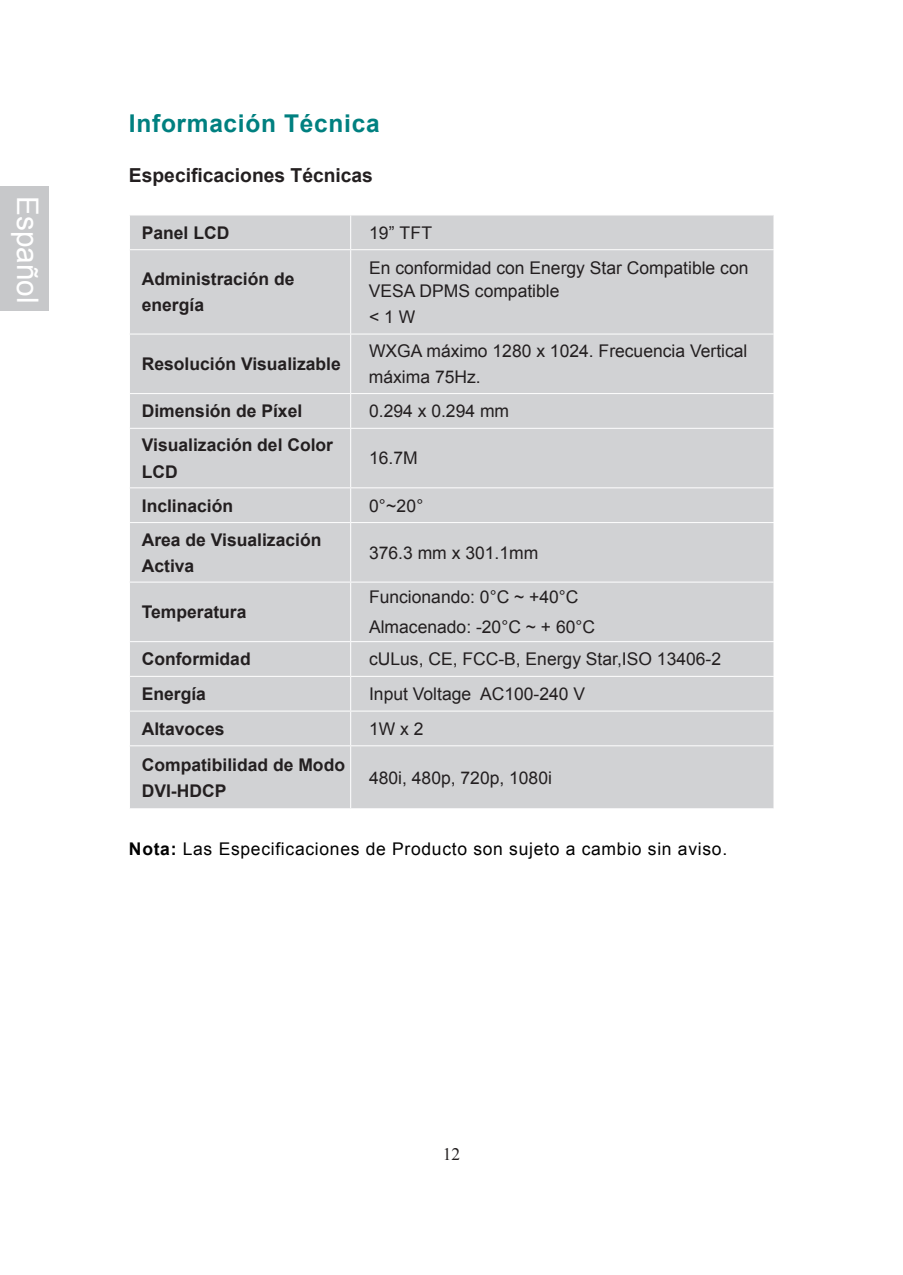
<style>
.page{position:relative;width:903px;height:1275px;background:#fff}
.page>*{position:absolute;margin:0;border:0;box-sizing:border-box;transform-origin:0 0}
.t1{font:29.75px "Arial";color:#fff}
.t2{font:700 24.5px "Arial";letter-spacing:.03em;color:#008080}
.t3{font:700 19.25px "Arial";color:#231f20}
.t4{font:17.5px/22.8px "Arial";color:#231f20}
.t5{font:700 17.5px/26.2px "Arial";color:#231f20}
.t6{font:17.5px "Arial";letter-spacing:.04em;color:#000}
.t7{font:17.5px "Times New Roman";color:#231f20}
.s1{font-weight:700}
</style>
<div class="page">
<div style="left:0;top:186px;width:49px;height:124px;background:#c7c8ca"></div>
<div style="left:130px;top:216px;width:643px;height:592px;background:#d1d2d4"></div>
<hr style="left:350px;top:215px;width:1px;height:34px;background:#fff">
<hr style="left:129px;top:249px;width:222px;height:1px;background:#fff">
<hr style="left:351px;top:249px;width:423px;height:1px;background:#fff">
<hr style="left:350px;top:250px;width:1px;height:84px;background:#fff">
<hr style="left:129px;top:334px;width:222px;height:1px;background:#fff">
<hr style="left:351px;top:334px;width:423px;height:1px;background:#fff">
<hr style="left:350px;top:334px;width:1px;height:59px;background:#fff">
<hr style="left:129px;top:393px;width:222px;height:1px;background:#fff">
<hr style="left:351px;top:393px;width:423px;height:1px;background:#fff">
<hr style="left:350px;top:394px;width:1px;height:34px;background:#fff">
<hr style="left:129px;top:428px;width:222px;height:1px;background:#fff">
<hr style="left:351px;top:428px;width:423px;height:1px;background:#fff">
<hr style="left:350px;top:429px;width:1px;height:58px;background:#fff">
<hr style="left:129px;top:487px;width:222px;height:1px;background:#fff">
<hr style="left:351px;top:487px;width:423px;height:1px;background:#fff">
<hr style="left:350px;top:488px;width:1px;height:34px;background:#fff">
<hr style="left:129px;top:522px;width:222px;height:1px;background:#fff">
<hr style="left:351px;top:522px;width:423px;height:1px;background:#fff">
<hr style="left:350px;top:523px;width:1px;height:59px;background:#fff">
<hr style="left:129px;top:582px;width:222px;height:1px;background:#fff">
<hr style="left:351px;top:582px;width:423px;height:1px;background:#fff">
<hr style="left:350px;top:582px;width:1px;height:59px;background:#fff">
<hr style="left:129px;top:641px;width:222px;height:1px;background:#fff">
<hr style="left:351px;top:641px;width:423px;height:1px;background:#fff">
<hr style="left:350px;top:642px;width:1px;height:34px;background:#fff">
<hr style="left:129px;top:676px;width:222px;height:1px;background:#fff">
<hr style="left:351px;top:676px;width:423px;height:1px;background:#fff">
<hr style="left:350px;top:677px;width:1px;height:34px;background:#fff">
<hr style="left:129px;top:711px;width:222px;height:1px;background:#fff">
<hr style="left:351px;top:711px;width:423px;height:1px;background:#fff">
<hr style="left:350px;top:711px;width:1px;height:34px;background:#fff">
<hr style="left:129px;top:745px;width:222px;height:1px;background:#fff">
<hr style="left:351px;top:745px;width:423px;height:1px;background:#fff">
<hr style="left:350px;top:746px;width:1px;height:62px;background:#fff">
<h1 class="t1" style="left:47px;top:196px;width:109px;rotate:90deg">Español</h1>
<h2 class="t2" style="left:129px;top:107px;width:252px">Información Técnica</h2>
<p class="t3" style="left:129px;top:163px;width:245px">Especificaciones Técnicas</p>
<p class="t5" style="left:142px;top:220px;width:89px">Panel LCD</p>
<p class="t4" style="left:369px;top:221px;width:64px">19” TFT</p>
<p class="t5" style="left:142px;top:266px;width:154px">Administración de energía</p>
<p class="t4" style="left:369px;top:256px;width:381px">En conformidad con Energy Star Compatible con<br>VESA DPMS compatible</p>
<p class="t4" style="left:369px;top:305px;width:48px">&lt; 1 W</p>
<p class="t5" style="left:142px;top:351px;width:201px">Resolución Visualizable</p>
<p class="t4" style="left:369px;top:338px;width:380px;line-height:26.2px">WXGA máximo 1280 x 1024. Frecuencia Vertical máxima 75Hz.</p>
<p class="t5" style="left:142px;top:399px;width:162px">Dimensión de Píxel</p>
<p class="t4" style="left:369px;top:400px;width:142px">0.294 x 0.294 mm</p>
<p class="t5" style="left:142px;top:433px;width:193px">Visualización del Color<br>LCD</p>
<p class="t4" style="left:369px;top:447px;width:50px">16.7M</p>
<p class="t5" style="left:142px;top:493px;width:93px">Inclinación</p>
<p class="t4" style="left:369px;top:494px;width:56px">0°~20°</p>
<p class="t5" style="left:142px;top:527px;width:181px">Area de Visualización<br>Activa</p>
<p class="t4" style="left:369px;top:541px;width:171px">376.3 mm x 301.1mm</p>
<p class="t5" style="left:142px;top:600px;width:106px">Temperatura</p>
<p class="t4" style="left:369px;top:582px;width:228px;line-height:29.8px">Funcionando: 0°C ~ +40°C<br>Almacenado: -20°C ~ + 60°C</p>
<p class="t5" style="left:142px;top:647px;width:110px">Conformidad</p>
<p class="t4" style="left:369px;top:648px;width:354px">cULus, CE, FCC-B, Energy Star,ISO 13406-2</p>
<p class="t5" style="left:142px;top:681px;width:66px">Energía</p>
<p class="t4" style="left:369px;top:683px;width:217px">Input Voltage AC100-240 V</p>
<p class="t5" style="left:142px;top:716px;width:84px">Altavoces</p>
<p class="t4" style="left:369px;top:717px;width:56px">1W x 2</p>
<p class="t5" style="left:142px;top:752px;width:205px">Compatibilidad de Modo<br>DVI-HDCP</p>
<p class="t4" style="left:369px;top:766px;width:184px">480i, 480p, 720p, 1080i</p>
<p class="t6" style="left:129px;top:837px;width:600px"><span class="s1">Nota:</span> Las Especificaciones de Producto son sujeto a cambio sin aviso.</p>
<p class="t7" style="left:443px;top:1142px;width:9px">12</p>
</div>
